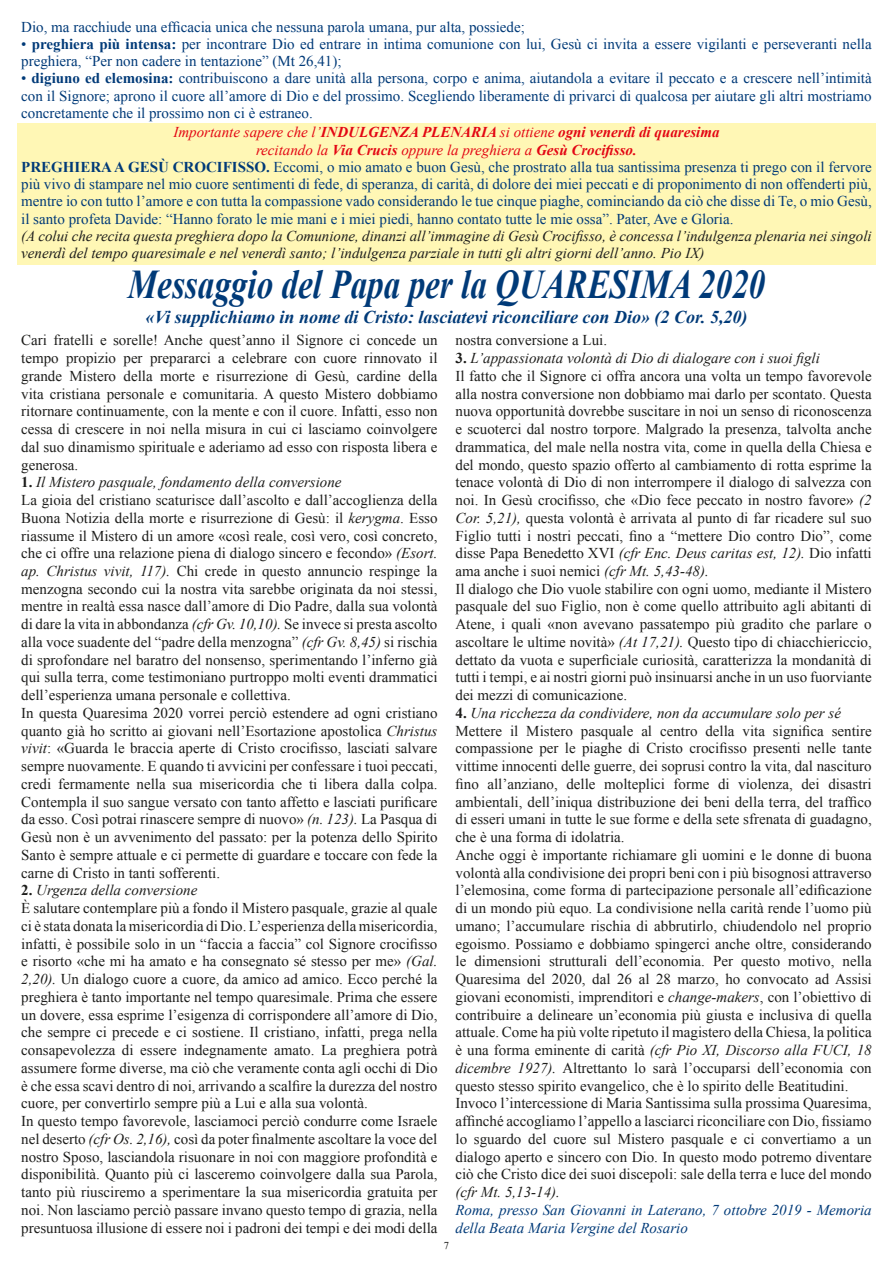
<style>
.page{position:relative;width:893px;height:1263px;background:#fff}
.page>*{position:absolute;margin:0;border:0;box-sizing:border-box;transform-origin:0 0}
.t1{font:italic 700 40.8px "Times New Roman";color:#003a78;scale:.81 1}
.t2{font:italic 700 18px "Times New Roman";color:#003a78}
.t3{font:15px/17.7px "Times New Roman";color:#1d1d1b}
.t4{font:15px/17.2px "Times New Roman";color:#003a78}
.t5{font:italic 15px/17.2px "Times New Roman";color:#1d1d1b}
.t6{font:italic 15px/17.7px "Times New Roman";color:#003a78}
.t7{font:italic 700 15px "Times New Roman";color:#e30613}
.t8{font:italic 15px "Times New Roman";color:#e30613}
.t9{font:10.5px "Times New Roman";color:#1d1d1b}
.s1{font-weight:700}
.s2{font-weight:400}
.s3{font-style:italic}
</style>
<div class="page">
<div style="left:17px;top:124px;width:859px;height:141px;background:#fff7b2"></div>
<p class="t4" style="left:21px;top:18px;width:505px">Dio, ma racchiude una efficacia unica che nessuna parola umana, pur alta, possiede;</p>
<p class="t4" style="left:21px;top:35px;width:852px">• <span class="s1">preghiera più intensa:</span> per incontrare Dio ed entrare in intima comunione con lui, Gesù ci invita a essere vigilanti e perseveranti nella preghiera, “Per non cadere in tentazione” (Mt 26,41);</p>
<p class="t4" style="left:21px;top:70px;width:852px;text-align:justify">• <span class="s1">digiuno ed elemosina:</span> contribuiscono a dare unità alla persona, corpo e anima, aiutandola a evitare il peccato e a crescere nell’intimità con il Signore; aprono il cuore all’amore di Dio e del prossimo. Scegliendo liberamente di privarci di qualcosa per aiutare gli altri mostriamo concretamente che il prossimo non ci è estraneo.</p>
<p class="t7" style="left:173px;top:122px;width:548px"><span class="s2">Importante sapere che l’</span>INDULGENZA PLENARIA <span class="s2">si ottiene</span> ogni venerdì di quaresima</p>
<p class="t8" style="left:256px;top:139px;width:382px">recitando la <span class="s1">Via Crucis</span> oppure la preghiera a <span class="s1">Gesù Crocifisso.</span></p>
<p class="t4" style="left:21px;top:158px;width:852px"><span class="s1">PREGHIERA A GESÙ CROCIFISSO.</span> Eccomi, o mio amato e buon Gesù, che prostrato alla tua santissima presenza ti prego con il fervore</p>
<p class="t4" style="left:21px;top:175px;width:852px">più vivo di stampare nel mio cuore sentimenti di fede, di speranza, di carità, di dolore dei miei peccati e di proponimento di non offenderti più,</p>
<p class="t4" style="left:21px;top:193px;width:852px">mentre io con tutto l’amore e con tutta la compassione vado considerando le tue cinque piaghe, cominciando da ciò che disse di Te, o mio Gesù,</p>
<p class="t4" style="left:21px;top:210px;width:714px">il santo profeta Davide: “Hanno forato le mie mani e i miei piedi, hanno contato tutte le mie ossa”. Pater, Ave e Gloria.</p>
<p class="t5" style="left:21px;top:227px;width:852px">(A colui che recita questa preghiera dopo la Comunione, dinanzi all’immagine di Gesù Crocifisso, è concessa l’indulgenza plenaria nei singoli venerdì del tempo quaresimale e nel venerdì santo; l’indulgenza parziale in tutti gli altri giorni dell’anno. Pio IX)</p>
<h1 class="t1" style="left:128px;top:255px;width:788px">Messaggio del Papa per la QUARESIMA 2020</h1>
<p class="t2" style="left:145px;top:304px;width:604px">«Vi supplichiamo in nome di Cristo: lasciatevi riconciliare con Dio» (2 Cor. 5,20)</p>
<p class="t3" style="left:21px;top:331px;width:418px;text-align:justify">Cari fratelli e sorelle! Anche quest’anno il Signore ci concede un tempo propizio per prepararci a celebrare con cuore rinnovato il grande Mistero della morte e risurrezione di Gesù, cardine della vita cristiana personale e comunitaria. A questo Mistero dobbiamo ritornare continuamente, con la mente e con il cuore. Infatti, esso non cessa di crescere in noi nella misura in cui ci lasciamo coinvolgere dal suo dinamismo spirituale e aderiamo ad esso con risposta libera e generosa.</p>
<p class="t3" style="left:21px;top:473px;width:418px"><span class="s1">1.</span> <span class="s3">Il Mistero pasquale, fondamento della conversione<br></span>La gioia del cristiano scaturisce dall’ascolto e dall’accoglienza della Buona Notizia della morte e risurrezione di Gesù: il <span class="s3">kerygma</span>. Esso riassume il Mistero di un amore «così reale, così vero, così concreto, che ci offre una relazione piena di dialogo sincero e fecondo» <span class="s3">(Esort. ap. Christus vivit, 117).</span> Chi crede in questo annuncio respinge la menzogna secondo cui la nostra vita sarebbe originata da noi stessi, mentre in realtà essa nasce dall’amore di Dio Padre, dalla sua volontà di dare la vita in abbondanza <span class="s3">(cfr Gv. 10,10).</span> Se invece si presta ascolto alla voce suadente del “padre della menzogna” <span class="s3">(cfr Gv. 8,45)</span> si rischia di sprofondare nel baratro del nonsenso, sperimentando l’inferno già qui sulla terra, come testimoniano purtroppo molti eventi drammatici dell’esperienza umana personale e collettiva.<br>In questa Quaresima 2020 vorrei perciò estendere ad ogni cristiano quanto già ho scritto ai giovani nell’Esortazione apostolica <span class="s3">Christus vivit</span>: «Guarda le braccia aperte di Cristo crocifisso, lasciati salvare sempre nuovamente. E quando ti avvicini per confessare i tuoi peccati, credi fermamente nella sua misericordia che ti libera dalla colpa.<br>Contempla il suo sangue versato con tanto affetto e lasciati purificare da esso. Così potrai rinascere sempre di nuovo» <span class="s3">(n. 123).</span> La Pasqua di Gesù non è un avvenimento del passato: per la potenza dello Spirito Santo è sempre attuale e ci permette di guardare e toccare con fede la carne di Cristo in tanti sofferenti.</p>
<p class="t3" style="left:21px;top:881px;width:418px"><span class="s1">2.</span> <span class="s3">Urgenza della conversione<br></span>È salutare contemplare più a fondo il Mistero pasquale, grazie al quale ci è stata donata la misericordia di Dio. L’esperienza della misericordia, infatti, è possibile solo in un “faccia a faccia” col Signore crocifisso e risorto «che mi ha amato e ha consegnato sé stesso per me» <span class="s3">(Gal.<br>2,20).</span> Un dialogo cuore a cuore, da amico ad amico. Ecco perché la preghiera è tanto importante nel tempo quaresimale. Prima che essere un dovere, essa esprime l’esigenza di corrispondere all’amore di Dio, che sempre ci precede e ci sostiene. Il cristiano, infatti, prega nella consapevolezza di essere indegnamente amato. La preghiera potrà assumere forme diverse, ma ciò che veramente conta agli occhi di Dio è che essa scavi dentro di noi, arrivando a scalfire la durezza del nostro cuore, per convertirlo sempre più a Lui e alla sua volontà.<br>In questo tempo favorevole, lasciamoci perciò condurre come Israele nel deserto <span class="s3">(cfr Os. 2,16),</span> così da poter finalmente ascoltare la voce del nostro Sposo, lasciandola risuonare in noi con maggiore profondità e disponibilità. Quanto più ci lasceremo coinvolgere dalla sua Parola, tanto più riusciremo a sperimentare la sua misericordia gratuita per noi. Non lasciamo perciò passare invano questo tempo di grazia, nella presuntuosa illusione di essere noi i padroni dei tempi e dei modi della</p>
<p class="t3" style="left:455px;top:331px;width:153px">nostra conversione a Lui.</p>
<p class="t3" style="left:455px;top:349px;width:418px"><span class="s1">3.</span> <span class="s3">L’appassionata volontà di Dio di dialogare con i suoi figli<br></span>Il fatto che il Signore ci offra ancora una volta un tempo favorevole alla nostra conversione non dobbiamo mai darlo per scontato. Questa nuova opportunità dovrebbe suscitare in noi un senso di riconoscenza e scuoterci dal nostro torpore. Malgrado la presenza, talvolta anche drammatica, del male nella nostra vita, come in quella della Chiesa e del mondo, questo spazio offerto al cambiamento di rotta esprime la tenace volontà di Dio di non interrompere il dialogo di salvezza con noi. In Gesù crocifisso, che «Dio fece peccato in nostro favore» <span class="s3">(2<br>Cor. 5,21),</span> questa volontà è arrivata al punto di far ricadere sul suo Figlio tutti i nostri peccati, fino a “mettere Dio contro Dio”, come disse Papa Benedetto XVI <span class="s3">(cfr Enc. Deus caritas est, 12).</span> Dio infatti ama anche i suoi nemici <span class="s3">(cfr Mt. 5,43-48).<br></span>Il dialogo che Dio vuole stabilire con ogni uomo, mediante il Mistero pasquale del suo Figlio, non è come quello attribuito agli abitanti di Atene, i quali «non avevano passatempo più gradito che parlare o ascoltare le ultime novità» <span class="s3">(At 17,21).</span> Questo tipo di chiacchiericcio, dettato da vuota e superficiale curiosità, caratterizza la mondanità di tutti i tempi, e ai nostri giorni può insinuarsi anche in un uso fuorviante dei mezzi di comunicazione.</p>
<p class="t3" style="left:455px;top:704px;width:418px"><span class="s1">4.</span> <span class="s3">Una ricchezza da condividere, non da accumulare solo per sé </span>Mettere il Mistero pasquale al centro della vita significa sentire compassione per le piaghe di Cristo crocifisso presenti nelle tante vittime innocenti delle guerre, dei soprusi contro la vita, dal nascituro fino all’anziano, delle molteplici forme di violenza, dei disastri ambientali, dell’iniqua distribuzione dei beni della terra, del traffico di esseri umani in tutte le sue forme e della sete sfrenata di guadagno, che è una forma di idolatria.<br>Anche oggi è importante richiamare gli uomini e le donne di buona volontà alla condivisione dei propri beni con i più bisognosi attraverso l’elemosina, come forma di partecipazione personale all’edificazione di un mondo più equo. La condivisione nella carità rende l’uomo più umano; l’accumulare rischia di abbrutirlo, chiudendolo nel proprio egoismo. Possiamo e dobbiamo spingerci anche oltre, considerando le dimensioni strutturali dell’economia. Per questo motivo, nella Quaresima del 2020, dal 26 al 28 marzo, ho convocato ad Assisi giovani economisti, imprenditori e <span class="s3">change-makers</span>, con l’obiettivo di contribuire a delineare un’economia più giusta e inclusiva di quella attuale. Come ha più volte ripetuto il magistero della Chiesa, la politica è una forma eminente di carità <span class="s3">(cfr Pio XI, Discorso alla FUCI, 18 dicembre 1927).</span> Altrettanto lo sarà l’occuparsi dell’economia con questo stesso spirito evangelico, che è lo spirito delle Beatitudini.<br>Invoco l’intercessione di Maria Santissima sulla prossima Quaresima, affinché accogliamo l’appello a lasciarci riconciliare con Dio, fissiamo lo sguardo del cuore sul Mistero pasquale e ci convertiamo a un dialogo aperto e sincero con Dio. In questo modo potremo diventare ciò che Cristo dice dei suoi discepoli: sale della terra e luce del mondo</p>
<p class="t5" style="left:455px;top:1183px;width:106px">(cfr Mt. 5,13-14).</p>
<p class="t6" style="left:455px;top:1201px;width:418px">Roma, presso San Giovanni in Laterano, 7 ottobre 2019 - Memoria della Beata Maria Vergine del Rosario</p>
<p class="t9" style="left:444px;top:1238px;width:7px">7</p>
</div>
